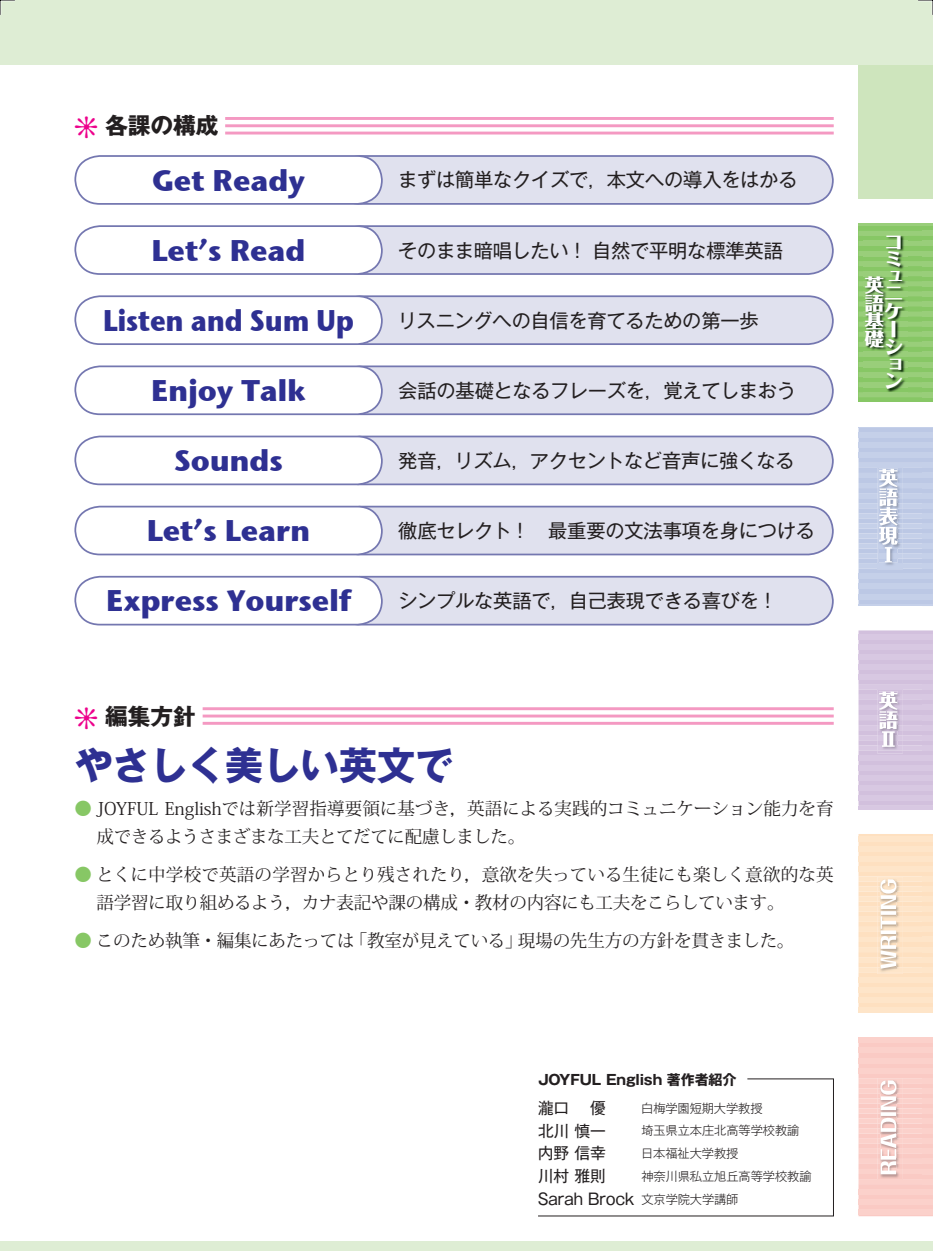
<style>
.page{position:relative;width:933px;height:1251px;background:#fff}
.page>*{position:absolute;margin:0;border:0;box-sizing:border-box;transform-origin:0 0}
.t1{font:700 38.5px "Gothic MB101 Pro";letter-spacing:-.015em;color:#2e3092}
.t2{font:700 29.75px "Stone Sans ITC";letter-spacing:-.01em;color:#2e3092}
.t3{font:700 29.75px "Stone Sans ITC";letter-spacing:-.01em;color:#2e3092;scale:.9 1}
.t4{font:700 22.75px "Gothic MB101 Pro";letter-spacing:-.005em;color:#231f20}
.t5{font:19.25px "Gothic MB101 Pro";letter-spacing:-.015em;color:#231f20}
.t6{font:800 18.2px/17.5px "Folk Pro";color:#fff;scale:1.05 1}
.t7{font:17.5px/28px "Koz Min Pro";letter-spacing:-.01em;color:#231f20}
.t8{font:15.75px "Gothic MB101 Pro";letter-spacing:-.025em;color:#231f20}
.t9{font:700 14px "Gothic MB101 Pro";letter-spacing:-.01em;color:#231f20}
.t10{font:300 12.25px "Gothic MB101 Pro";letter-spacing:-.01em;color:#231f20}
.s1{color:#87c765}
.s2{font-weight:300;font-size:12.25px}
</style>
<div class="page">
<div style="left:0;top:1240px;width:15px;height:10px;background:#deedd4"></div>
<div style="left:0;top:0;width:15px;height:64px;background:#deedd4"></div>
<div style="left:858px;top:223px;width:75px;height:179px;background:#87c765"></div>
<svg style="left:858px;top:223px;width:75px;height:174px"></svg>
<div style="left:922px;top:251px;width:11px;height:5px;background:#99ce7a"></div>
<div style="left:922px;top:231px;width:11px;height:5px;background:#99ce7a"></div>
<img style="left:863px;top:231px;width:45px;height:164px">
<img style="left:863px;top:382px;width:45px;height:5px">
<img style="left:863px;top:372px;width:45px;height:5px">
<img style="left:863px;top:362px;width:45px;height:5px">
<img style="left:863px;top:342px;width:45px;height:5px">
<img style="left:863px;top:321px;width:45px;height:5px">
<img style="left:863px;top:301px;width:45px;height:5px">
<img style="left:863px;top:281px;width:45px;height:5px">
<img style="left:863px;top:352px;width:45px;height:5px">
<img style="left:863px;top:331px;width:45px;height:6px">
<img style="left:863px;top:311px;width:45px;height:5px">
<img style="left:863px;top:291px;width:45px;height:5px">
<img style="left:863px;top:271px;width:45px;height:5px">
<img style="left:863px;top:261px;width:45px;height:5px">
<img style="left:863px;top:241px;width:45px;height:5px">
<img style="left:863px;top:251px;width:45px;height:5px">
<svg style="left:858px;top:427px;width:75px;height:178px;background:#c1cde7"></svg>
<div style="left:922px;top:452px;width:11px;height:5px;background:#c5d0e9"></div>
<div style="left:922px;top:432px;width:11px;height:5px;background:#c5d0e9"></div>
<img style="left:877px;top:466px;width:25px;height:103px">
<img style="left:877px;top:563px;width:25px;height:5px">
<img style="left:877px;top:543px;width:25px;height:5px">
<img style="left:877px;top:523px;width:25px;height:5px">
<img style="left:877px;top:503px;width:25px;height:5px">
<img style="left:877px;top:483px;width:25px;height:5px">
<img style="left:877px;top:553px;width:25px;height:5px">
<img style="left:877px;top:533px;width:25px;height:5px">
<img style="left:877px;top:513px;width:25px;height:5px">
<img style="left:877px;top:493px;width:25px;height:5px">
<img style="left:877px;top:473px;width:25px;height:5px">
<img style="left:878px;top:468px;width:19px;height:94px">
<img style="left:878px;top:543px;width:19px;height:5px">
<img style="left:878px;top:523px;width:19px;height:5px">
<img style="left:878px;top:503px;width:19px;height:5px">
<img style="left:878px;top:483px;width:19px;height:5px">
<img style="left:878px;top:553px;width:19px;height:5px">
<img style="left:878px;top:533px;width:19px;height:5px">
<img style="left:878px;top:513px;width:19px;height:5px">
<img style="left:878px;top:493px;width:19px;height:5px">
<img style="left:878px;top:473px;width:19px;height:5px">
<svg style="left:858px;top:1037px;width:75px;height:178px;background:#f8d0cb"></svg>
<svg style="left:858px;top:834px;width:75px;height:178px;background:#fce3c8"></svg>
<div style="left:858px;top:0;width:75px;height:198px;background:#cee5bd"></div>
<div style="left:15px;top:1240px;width:918px;height:10px;background:#deedd4"></div>
<div style="left:15px;top:0;width:918px;height:64px;background:#deedd4"></div>
<svg style="left:74px;top:155px;width:760px;height:50px"></svg>
<svg style="left:74px;top:225px;width:760px;height:50px"></svg>
<svg style="left:74px;top:295px;width:760px;height:50px"></svg>
<svg style="left:74px;top:365px;width:760px;height:51px"></svg>
<svg style="left:74px;top:435px;width:760px;height:51px"></svg>
<svg style="left:74px;top:505px;width:760px;height:51px"></svg>
<svg style="left:74px;top:575px;width:760px;height:51px"></svg>
<svg style="left:538px;top:1078px;width:296px;height:138px"></svg>
<hr style="left:225px;top:117px;width:608px;height:3px;background:#f499c2">
<hr style="left:225px;top:124px;width:608px;height:3px;background:#f499c2">
<hr style="left:225px;top:131px;width:608px;height:3px;background:#f499c2">
<hr style="left:203px;top:707px;width:630px;height:3px;background:#f499c2">
<hr style="left:203px;top:714px;width:630px;height:3px;background:#f499c2">
<hr style="left:203px;top:721px;width:630px;height:3px;background:#f499c2">
<svg style="left:0;top:0;width:15px;height:15px"></svg>
<svg style="left:0;top:1250px;width:16px;height:1px"></svg>
<svg style="left:918px;top:0;width:15px;height:15px"></svg>
<svg style="left:916px;top:1250px;width:17px;height:1px"></svg>
<svg style="left:858px;top:630px;width:75px;height:179px;background:#d6c7e0"></svg>
<h3 class="t4" style="left:105px;top:107px;width:115px">各課の構成</h3>
<h2 class="t2" style="left:152px;top:154px;width:154px">Get Ready</h2>
<p class="t5" style="left:398px;top:164px;width:401px">まずは簡単なクイズで，本文への導入をはかる</p>
<h2 class="t2" style="left:151px;top:224px;width:156px">Let’s Read</h2>
<p class="t5" style="left:398px;top:234px;width:386px">そのまま暗唱したい！ 自然で平明な標準英語</p>
<h2 class="t3" style="left:103px;top:294px;width:281px">Listen and Sum Up</h2>
<p class="t5" style="left:398px;top:304px;width:362px">リスニングへの自信を育てるための第一歩</p>
<h2 class="t2" style="left:151px;top:364px;width:157px">Enjoy Talk</h2>
<p class="t5" style="left:398px;top:374px;width:399px">会話の基礎となるフレーズを，覚えてしまおう</p>
<h2 class="t2" style="left:174px;top:434px;width:110px">Sounds</h2>
<p class="t5" style="left:398px;top:444px;width:398px">発音，リズム，アクセントなど音声に強くなる</p>
<h2 class="t2" style="left:146px;top:504px;width:166px">Let’s Learn</h2>
<p class="t5" style="left:398px;top:514px;width:418px">徹底セレクト！　最重要の文法事項を身につける</p>
<h2 class="t2" style="left:106px;top:574px;width:246px">Express Yourself</h2>
<p class="t5" style="left:398px;top:584px;width:381px">シンプルな英語で，自己表現できる喜びを！</p>
<p class="t6" style="left:884px;top:230px;width:19px">コミュニケーション</p>
<p class="t6" style="left:865px;top:273px;width:20px;line-height:18px;text-align:justify">英語基礎</p>
<h3 class="t4" style="left:105px;top:697px;width:92px">編集方針</h3>
<h1 class="t1" style="left:74px;top:733px;width:381px">やさしく美しい英文で</h1>
<p class="t7" style="left:96px;top:794px;width:738px;text-indent:-22px"><span class="s1">●</span> JOYFUL Englishでは新学習指導要領に基づき，英語による実践的コミュニケーション能力を育成できるようさまざまな工夫とてだてに配慮しました。</p>
<p class="t7" style="left:97px;top:860px;width:738px;text-indent:-22px"><span class="s1">●</span> とくに中学校で英語の学習からとり残されたり，意欲を失っている生徒にも楽しく意欲的な英語学習に取り組めるよう，カナ表記や課の構成・教材の内容にも工夫をこらしています。</p>
<p class="t7" style="left:74px;top:925px;width:721px"><span class="s1">●</span> このため執筆・編集にあたっては「教室が見えている」現場の先生方の方針を貫きました。</p>
<p class="t9" style="left:538px;top:1067px;width:200px">JOYFUL English 著作者紹介</p>
<p class="t8" style="left:538px;top:1094px;width:69px">瀧口 　優</p>
<p class="t10" style="left:641px;top:1097px;width:123px">白梅学園短期大学教授</p>
<p class="t8" style="left:538px;top:1117px;width:69px">北川 慎一</p>
<p class="t10" style="left:641px;top:1120px;width:160px">埼玉県立本庄北高等学校教諭</p>
<p class="t8" style="left:538px;top:1139px;width:69px">内野 信幸</p>
<p class="t10" style="left:641px;top:1142px;width:99px">日本福祉大学教授</p>
<p class="t8" style="left:538px;top:1162px;width:69px">川村 雅則</p>
<p class="t10" style="left:641px;top:1165px;width:172px">神奈川県私立旭丘高等学校教諭</p>
<p class="t8" style="left:538px;top:1185px;width:202px">Sarah Brock <span class="s2">文京学院大学講師</span></p>
</div>
